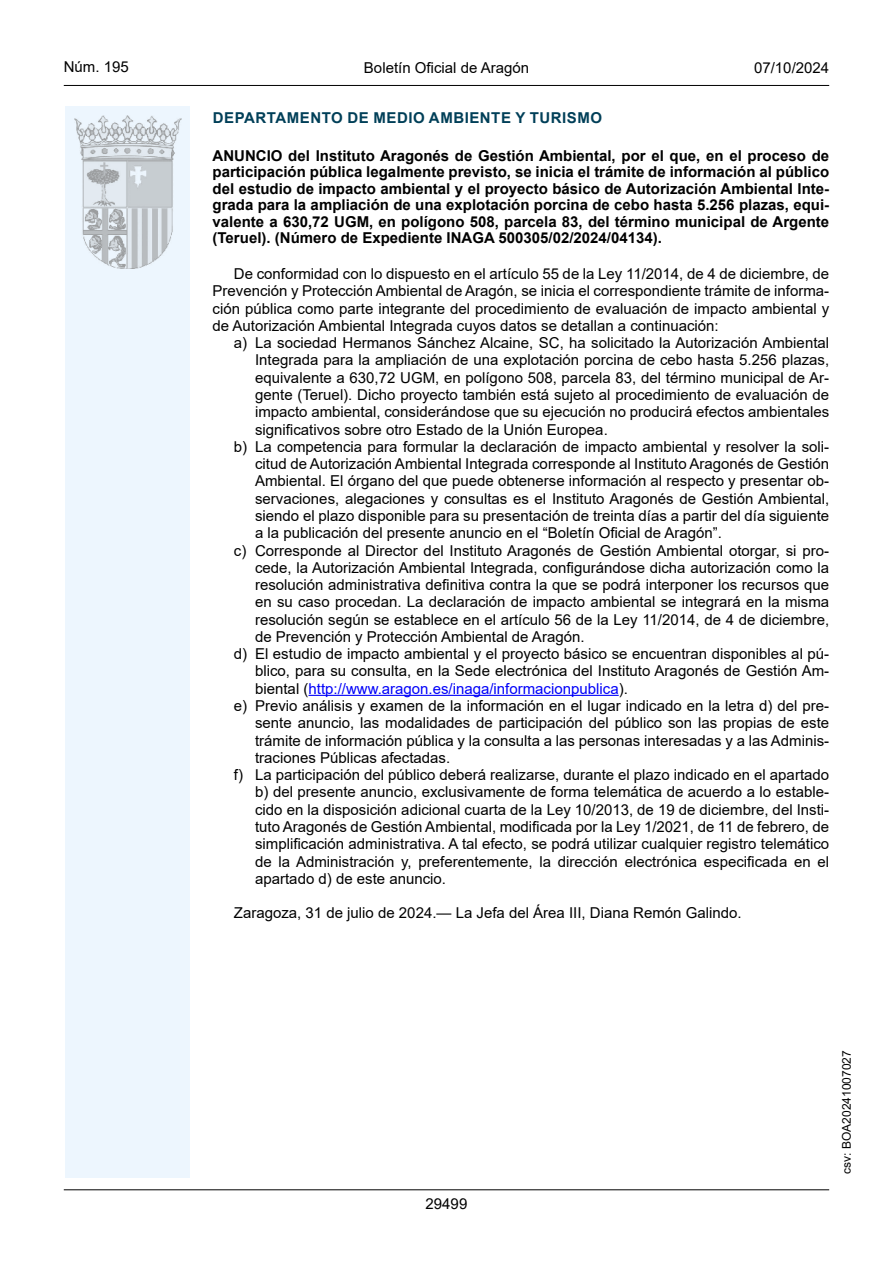
<style>
.page{position:relative;width:893px;height:1263px;background:#fff}
.page>*{position:absolute;margin:0;border:0;box-sizing:border-box;transform-origin:0 0}
.Sangrado_01{font:15px/17.2px "Arial";color:#000;text-align:justify}
.Titulo_text{font:700 15px/16.5px "Arial";color:#000;text-align:justify}
.inicio_de_parrafo{font:15px/17.2px "Arial";color:#000;text-align:justify}
.emisor_text{font:700 15px "Arial";letter-spacing:.035em;color:#003f58}
.estilo_head-c{font:15px "Arial";color:#000}
.estilo_head-d{font:15px "Arial MT2";color:#000}
.estilo_head-i{font:15px "Arial MT2";color:#000}
.numero_pagina{font:15px "Arial MT2";color:#000}
.estilo_head-i-2{font:12px "Arial MT2";color:#000}
.s1{color:#0000fa}
</style>
<div class="page">
<div style="left:65px;top:106px;width:125px;height:1072px;background:#edf6fe"></div>
<img style="left:75px;top:115px;width:106px;height:153px">
<hr style="left:64px;top:85px;width:765px;height:1px;background:#000">
<hr style="left:64px;top:1189px;width:765px;height:1px;background:#000">
<hr style="left:308px;top:695px;width:311px;height:1px;background:#0000fa">
<p class="estilo_head-i" style="left:64px;top:57px;width:67px">Núm. 195</p>
<p class="estilo_head-c" style="left:364px;top:57px;width:167px">Boletín Oficial de Aragón</p>
<p class="estilo_head-d" style="left:754px;top:57px;width:77px">07/10/2024</p>
<h5 class="emisor_text" style="left:213px;top:107px;width:391px">DEPARTAMENTO DE MEDIO AMBIENTE Y TURISMO</h5>
<p class="Titulo_text" style="left:213px;top:147px;width:618px">ANUNCIO del Instituto Aragonés de Gestión Ambiental, por el que, en el proceso de participación pública legalmente previsto, se inicia el trámite de información al público del estudio de impacto ambiental y el proyecto básico de Autorización Ambiental Inte&shy;grada para la ampliación de una explotación porcina de cebo hasta 5.256 plazas, equi&shy;valente a 630,72 UGM, en polígono 508, parcela 83, del término municipal de Argente (Teruel). (Número de Expediente INAGA 500305/02/2024/04134).</p>
<p class="inicio_de_parrafo" style="left:213px;top:265px;width:618px;text-indent:21px">De conformidad con lo dispuesto en el artículo 55 de la Ley 11/2014, de 4 de diciembre, de Prevención y Protección Ambiental de Aragón, se inicia el correspondiente trámite de informa&shy;ción pública como parte integrante del procedimiento de evaluación de impacto ambiental y de Autorización Ambiental Integrada cuyos datos se detallan a continuación:</p>
<p class="Sangrado_01" style="left:255px;top:334px;width:576px;text-indent:-21px">a) La sociedad Hermanos Sánchez Alcaine, SC, ha solicitado la Autorización Ambiental Integrada para la ampliación de una explotación porcina de cebo hasta 5.256 plazas, equivalente a 630,72 UGM, en polígono 508, parcela 83, del término municipal de Ar&shy;gente (Teruel). Dicho proyecto también está sujeto al procedimiento de evaluación de impacto ambiental, considerándose que su ejecución no producirá efectos ambientales significativos sobre otro Estado de la Unión Europea.</p>
<p class="Sangrado_01" style="left:255px;top:438px;width:576px;text-indent:-21px">b) La competencia para formular la declaración de impacto ambiental y resolver la soli&shy;citud de Autorización Ambiental Integrada corresponde al Instituto Aragonés de Gestión Ambiental. El órgano del que puede obtenerse información al respecto y presentar ob&shy;servaciones, alegaciones y consultas es el Instituto Aragonés de Gestión Ambiental, siendo el plazo disponible para su presentación de treinta días a partir del día siguiente a la publicación del presente anuncio en el “Boletín Oficial de Aragón”.</p>
<p class="Sangrado_01" style="left:255px;top:541px;width:576px;text-indent:-21px">c) Corresponde al Director del Instituto Aragonés de Gestión Ambiental otorgar, si pro&shy;cede, la Autorización Ambiental Integrada, configurándose dicha autorización como la resolución administrativa definitiva contra la que se podrá interponer los recursos que en su caso procedan. La declaración de impacto ambiental se integrará en la misma resolución según se establece en el artículo 56 de la Ley 11/2014, de 4 de diciembre, de Prevención y Protección Ambiental de Aragón.</p>
<p class="Sangrado_01" style="left:255px;top:645px;width:576px;text-indent:-21px">d) El estudio de impacto ambiental y el proyecto básico se encuentran disponibles al pú&shy;blico, para su consulta, en la Sede electrónica del Instituto Aragonés de Gestión Am&shy;biental (<span class="s1">http://www.aragon.es/inaga/informacionpublica</span>).</p>
<p class="Sangrado_01" style="left:255px;top:697px;width:576px;text-indent:-21px">e) Previo análisis y examen de la información en el lugar indicado en la letra d) del pre&shy;sente anuncio, las modalidades de participación del público son las propias de este trámite de información pública y la consulta a las personas interesadas y a las Adminis&shy;traciones Públicas afectadas.</p>
<p class="Sangrado_01" style="left:255px;top:766px;width:576px;text-indent:-21px">f) La participación del público deberá realizarse, durante el plazo indicado en el apartado b) del presente anuncio, exclusivamente de forma telemática de acuerdo a lo estable&shy;cido en la disposición adicional cuarta de la Ley 10/2013, de 19 de diciembre, del Insti&shy;tuto Aragonés de Gestión Ambiental, modificada por la Ley 1/2021, de 11 de febrero, de simplificación administrativa. A tal efecto, se podrá utilizar cualquier registro telemático de la Administración y, preferentemente, la dirección electrónica especificada en el apartado d) de este anuncio.</p>
<p class="inicio_de_parrafo" style="left:234px;top:904px;width:509px">Zaragoza, 31 de julio de 2024.— La Jefa del Área III, Diana Remón Galindo.</p>
<p class="numero_pagina" style="left:426px;top:1193px;width:43px">29499</p>
<p class="estilo_head-i-2" style="left:838px;top:1174px;width:125px;rotate:-90deg">csv: BOA20241007027</p>
</div>
